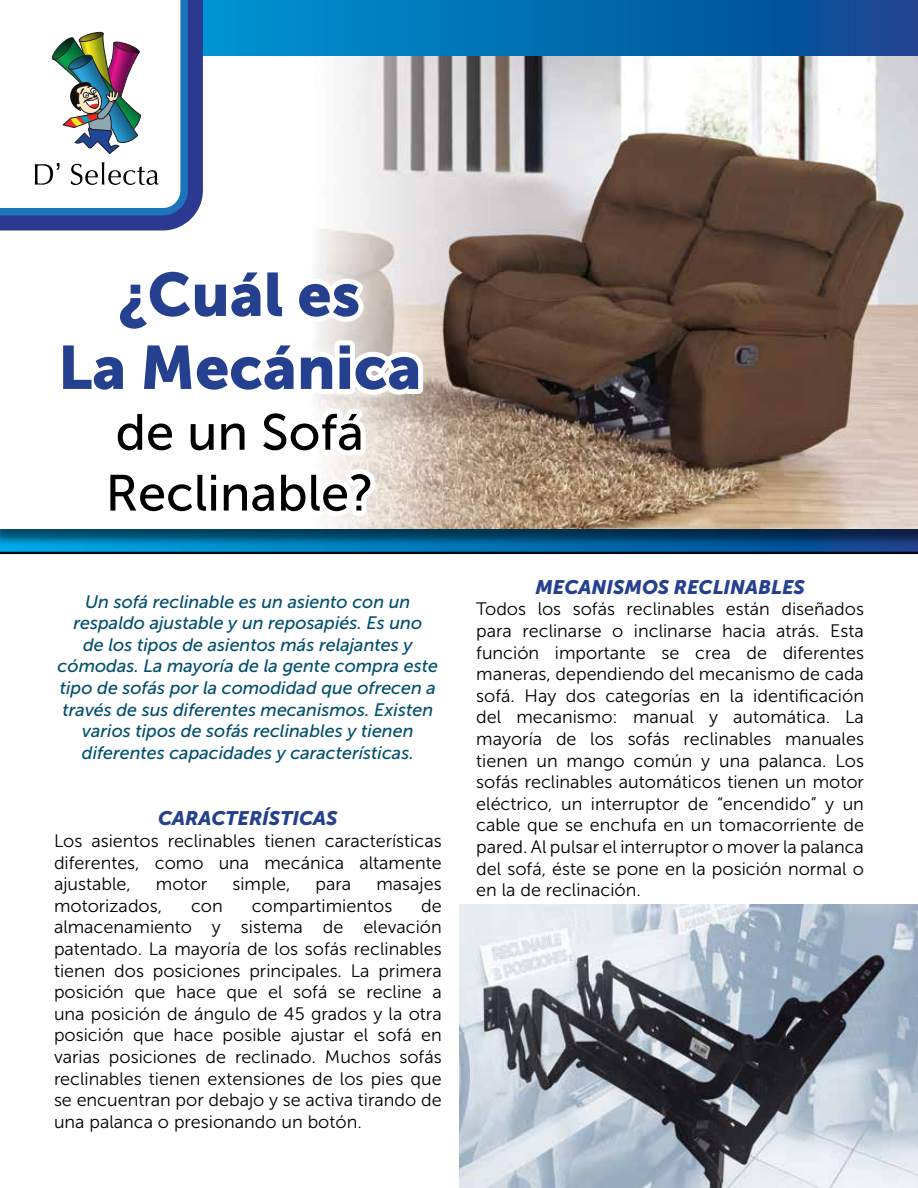
<style>
.page{position:relative;width:918px;height:1188px;background:#fff}
.page>*{position:absolute;margin:0;border:0;box-sizing:border-box;transform-origin:0 0}
.t1{font:60.75px/73.1px "Museo Sans 900";color:#25408f;text-align:center}
.t2{font:50.7px/60.8px "Museo Sans 500";color:#000}
.t3{font:italic 19.5px "Museo Sans 900";color:#25408f}
.t4{font:18px/21.6px "Museo Sans 300";color:#000;text-align:justify}
.t5{font:italic 18px/21.6px "Museo Sans 500";color:#004f6d;text-align:center}
</style>
<div class="page">
<svg style="left:0;top:0;width:918px;height:552px;background:#036db0"></svg>
<div style="left:0;top:58px;width:918px;height:488px;background:#000;opacity:.55"></div>
<img style="left:0;top:56px;width:918px;height:472px">
<svg style="left:53px;top:242px;width:375px;height:304px"></svg>
<img style="left:459px;top:904px;width:459px;height:284px">
<svg style="left:0;top:0;width:203px;height:230px;background:#364496"></svg>
<svg style="left:0;top:0;width:188px;height:215px"></svg>
<h1 class="t1" style="left:58px;top:258px;width:365px">¿Cuál es<br>La Mecánica</h1>
<h2 class="t2" style="left:106px;top:402px;width:270px">de un Sofá<br>Reclinable?</h2>
<p class="t5" style="left:58px;top:591px;width:382px">Un sofá reclinable es un asiento con un respaldo ajustable y un reposapiés. Es uno<br>de los tipos de asientos más relajantes y cómodas. La mayoría de la gente compra este tipo de sofás por la comodidad que ofrecen a través de sus diferentes mecanismos. Existen varios tipos de sofás reclinables y tienen diferentes capacidades y características.</p>
<p class="t3" style="left:158px;top:807px;width:181px">CARACTERÍSTICAS</p>
<p class="t4" style="left:54px;top:830px;width:389px">Los asientos reclinables tienen características diferentes, como una mecánica altamente ajustable,</p>
<p class="t4" style="left:156px;top:873px;width:53px">motor</p>
<p class="t4" style="left:232px;top:873px;width:60px">simple,</p>
<p class="t4" style="left:316px;top:873px;width:37px">para</p>
<p class="t4" style="left:376px;top:873px;width:67px">masajes</p>
<p class="t4" style="left:54px;top:895px;width:110px">motorizados,</p>
<p class="t4" style="left:191px;top:895px;width:33px">con</p>
<p class="t4" style="left:252px;top:895px;width:142px">compartimientos</p>
<p class="t4" style="left:54px;top:895px;width:389px;text-indent:367px">de almacenamiento y sistema de elevación patentado. La mayoría de los sofás reclinables tienen dos posiciones principales. La primera posición que hace que el sofá se recline a una posición de ángulo de 45 grados y la otra posición que hace posible ajustar el sofá en varias posiciones de reclinado. Muchos sofás reclinables tienen extensiones de los pies que se encuentran por debajo y se activa tirando de una palanca o presionando un botón.</p>
<p class="t3" style="left:535px;top:576px;width:271px">MECANISMOS RECLINABLES</p>
<p class="t4" style="left:476px;top:599px;width:389px">Todos los sofás reclinables están diseñados para reclinarse o inclinarse hacia atrás. Esta función importante se crea de diferentes maneras, dependiendo del mecanismo de cada sofá. Hay dos categorías en la identificación del mecanismo: manual y automática. La mayoría de los sofás reclinables manuales tienen un mango común y una palanca. Los sofás reclinables automáticos tienen un motor eléctrico, un interruptor de “encendido” y un cable que se enchufa en un tomacorriente de pared. Al pulsar el interruptor o mover la palanca del sofá, éste se pone en la posición normal o en la de reclinación.</p>
</div>
